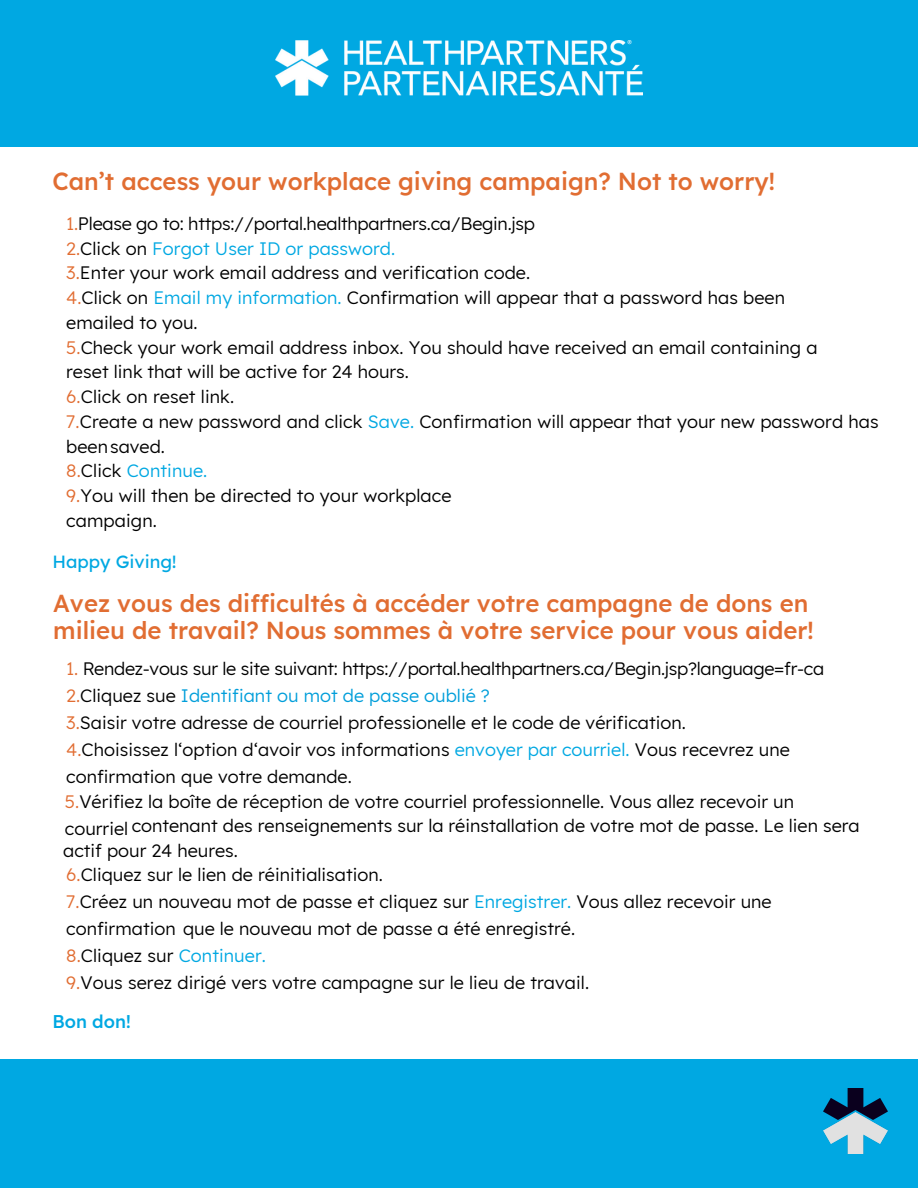
<style>
.page{position:relative;width:918px;height:1188px;background:#fff}
.page>*{position:absolute;margin:0;border:0;box-sizing:border-box;transform-origin:0 0}
.t1{font:500 24px/27px "Lexend";color:#e16d32}
.t2{font:300 18px/24.8px "Lexend";color:#000}
.t3{font:300 18px "Lexend";letter-spacing:.005em;color:#00a8e2}
.t4{font:300 18px "Lexend";color:#009eda}
.t5{font:18px "Lexend";color:#00a8e2}
.t6{font:500 18px "Lexend";color:#00a8e2}
.s1{color:#e16d32}
.s2{color:#000}
.s3{color:#00a8e2}
</style>
<div class="page">
<div style="left:0;top:0;width:918px;height:146px;background:#00a8e2"></div>
<img style="left:276px;top:40px;width:366px;height:55px">
<div style="left:0;top:1059px;width:918px;height:129px;background:#00a8e2"></div>
<img style="left:824px;top:1088px;width:64px;height:66px">
<p class="t1" style="left:52px;top:168px;width:724px">Can’t access your workplace giving campaign? Not to worry!</p>
<p class="t2" style="left:66px;top:211px;width:470px"><span class="s1">1.</span>Please go to: https://portal.healthpartners.ca/Begin.jsp</p>
<p class="t3" style="left:66px;top:237px;width:331px"><span class="s1">2.</span><span class="s2">Click on</span> Forgot User ID or password.</p>
<p class="t2" style="left:66px;top:260px;width:466px"><span class="s1">3.</span>Enter your work email address and verification code.</p>
<p class="t2" style="left:66px;top:285px;width:720px"><span class="s1">4.</span>Click on <span class="s3">Email my information.</span> Confirmation will appear that a password has been emailed to you.</p>
<p class="t2" style="left:66px;top:335px;width:753px"><span class="s1">5.</span>Check your work email address inbox. You should have received an email containing a reset link that will be active for 24 hours.</p>
<p class="t2" style="left:66px;top:384px;width:169px"><span class="s1">6.</span>Click on reset link.</p>
<p class="t2" style="left:66px;top:409px;width:814px"><span class="s1">7.</span>Create a new password and click <span class="s3">Save.</span> Confirmation will appear that your new password has beensaved.</p>
<p class="t3" style="left:66px;top:459px;width:143px"><span class="s1">8.</span><span class="s2">Click</span> Continue.</p>
<p class="t2" style="left:66px;top:483px;width:387px"><span class="s1">9.</span>You will then be directed to your workplace campaign.</p>
<p class="t5" style="left:52px;top:550px;width:126px">Happy Giving!</p>
<h1 class="t1" style="left:53px;top:590px;width:762px">Avez vous des difficultés à accéder votre campagne de dons en milieu de travail? Nous sommes à votre service pour vous aider!</h1>
<p class="t2" style="left:66px;top:655px;width:760px"><span class="s1">1.</span> Rendez-vous sur le site suivant: https://portal.healthpartners.ca/Begin.jsp?language=fr-ca</p>
<p class="t4" style="left:66px;top:684px;width:425px"><span class="s1">2.</span><span class="s2">Cliquez sue</span> Identifiant ou mot de passe oublié ?</p>
<p class="t2" style="left:66px;top:709px;width:621px"><span class="s1">3.</span>Saisir votre adresse de courriel professionelle et le code de vérification.</p>
<p class="t2" style="left:66px;top:735px;width:725px;line-height:27px"><span class="s1">4.</span>Choisissez l‘option d‘avoir vos informations <span class="s3">envoyer par courriel.</span> Vous recevrez une confirmation que votre demande.</p>
<p class="t2" style="left:65px;top:787px;width:731px;line-height:27px"><span class="s1">5.</span>Vérifiez la boîte de réception de votre courriel professionnelle. Vous allez recevoir un courriel</p>
<p class="t2" style="left:132px;top:813px;width:730px">contenant des renseignements sur la réinstallation de votre mot de passe. Le lien sera</p>
<p class="t2" style="left:66px;top:862px;width:318px"><span class="s1">6.</span>Cliquez sur le lien de réinitialisation.</p>
<p class="t2" style="left:66px;top:888px;width:707px;line-height:27px"><span class="s1">7.</span>Créez un nouveau mot de passe et cliquez sur <span class="s3">Enregistrer.</span> Vous allez recevoir une confirmation que le nouveau mot de passe a été enregistré.</p>
<p class="t2" style="left:66px;top:943px;width:201px"><span class="s1">8.</span>Cliquez sur <span class="s3">Continuer.</span></p>
<p class="t2" style="left:66px;top:970px;width:524px"><span class="s1">9.</span>Vous serez dirigé vers votre campagne sur le lieu de travail.</p>
<h1 class="t6" style="left:52px;top:1010px;width:80px">Bon don!</h1>
<p class="t2" style="left:63px;top:838px;width:176px">actif pour 24 heures.</p>
</div>
